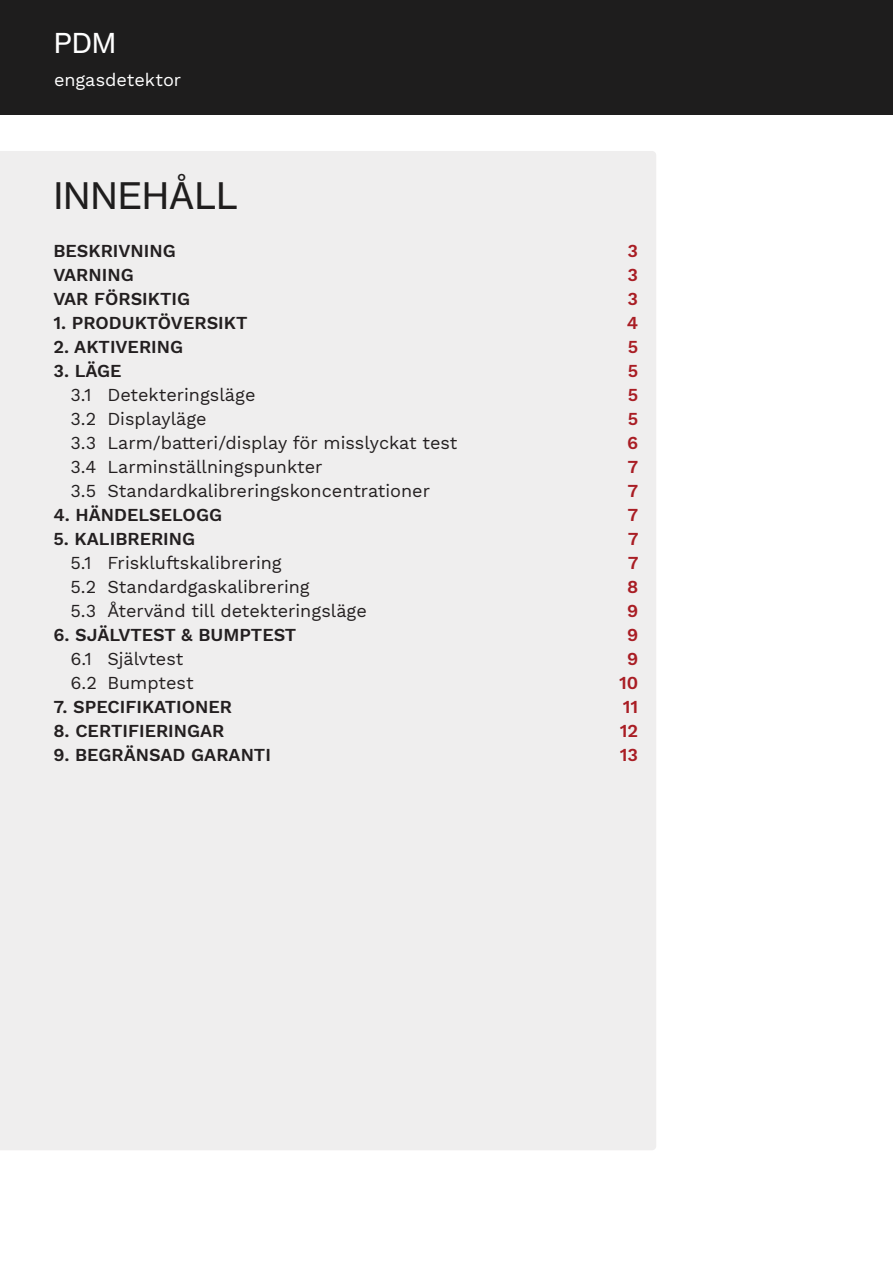
<style>
.page{position:relative;width:893px;height:1263px;background:#fff}
.page>*{position:absolute;margin:0;border:0;box-sizing:border-box;transform-origin:0 0}
.t1{font:36px "N Haas Grotesk TX Pro 55 Rg";letter-spacing:.01em;color:#1f1d1d}
.t2{font:27px "N Haas Grotesk TX Pro 55 Rg";color:#fff}
.t3{font:18px "Work Sans";color:#231f20}
.t4{font:600 18px "Work Sans";color:#231f20}
.t5{font:600 18px "Work Sans";color:#a91d24}
.t6{font:18px "Work Sans";letter-spacing:-.005em;color:#fff}
</style>
<div class="page">
<div style="left:0;top:0;width:892px;height:115px;background:#1e1d1d"></div>
<svg style="left:892px;top:0;width:1px;height:115px"></svg>
<div style="left:0;top:151px;width:656px;height:999px;background:#efeeee"></div>
<h2 class="t2" style="left:54px;top:26px;width:63px">PDM</h2>
<p class="t6" style="left:54px;top:69px;width:129px">engasdetektor</p>
<h1 class="t1" style="left:54px;top:173px;width:186px">INNEHÅLL</h1>
<p class="t4" style="left:53px;top:240px;width:124px">BESKRIVNING</p>
<p class="t5" style="left:627px;top:240px;width:12px">3</p>
<p class="t4" style="left:53px;top:264px;width:82px">VARNING</p>
<p class="t5" style="left:627px;top:264px;width:12px">3</p>
<p class="t4" style="left:53px;top:288px;width:138px">VAR FÖRSIKTIG</p>
<p class="t5" style="left:628px;top:288px;width:12px">3</p>
<p class="t4" style="left:53px;top:312px;width:196px">1. PRODUKTÖVERSIKT</p>
<p class="t5" style="left:627px;top:312px;width:13px">4</p>
<p class="t4" style="left:53px;top:336px;width:131px">2. AKTIVERING</p>
<p class="t5" style="left:628px;top:336px;width:12px">5</p>
<p class="t4" style="left:53px;top:360px;width:70px">3. LÄGE</p>
<p class="t5" style="left:628px;top:360px;width:12px">5</p>
<p class="t3" style="left:70px;top:384px;width:187px">3.1 Detekteringsläge</p>
<p class="t5" style="left:628px;top:384px;width:12px">5</p>
<p class="t3" style="left:70px;top:408px;width:138px">3.2 Displayläge</p>
<p class="t5" style="left:628px;top:408px;width:12px">5</p>
<p class="t3" style="left:70px;top:432px;width:389px">3.3 Larm/batteri/display för misslyckat test</p>
<p class="t5" style="left:627px;top:432px;width:13px">6</p>
<p class="t3" style="left:70px;top:456px;width:254px">3.4 Larminställningspunkter</p>
<p class="t5" style="left:627px;top:456px;width:12px">7</p>
<p class="t3" style="left:70px;top:480px;width:361px">3.5 Standardkalibreringskoncentrationer</p>
<p class="t5" style="left:627px;top:480px;width:12px">7</p>
<p class="t4" style="left:53px;top:504px;width:170px">4. HÄNDELSELOGG</p>
<p class="t5" style="left:627px;top:504px;width:12px">7</p>
<p class="t4" style="left:53px;top:528px;width:143px">5. KALIBRERING</p>
<p class="t5" style="left:628px;top:528px;width:12px">7</p>
<p class="t3" style="left:70px;top:552px;width:213px">5.1 Friskluftskalibrering</p>
<p class="t5" style="left:628px;top:552px;width:12px">7</p>
<p class="t3" style="left:70px;top:576px;width:241px">5.2 Standardgaskalibrering</p>
<p class="t5" style="left:627px;top:576px;width:13px">8</p>
<p class="t3" style="left:70px;top:600px;width:298px">5.3 Återvänd till detekteringsläge</p>
<p class="t5" style="left:627px;top:600px;width:13px">9</p>
<p class="t4" style="left:53px;top:624px;width:244px">6. SJÄLVTEST &amp; BUMPTEST</p>
<p class="t5" style="left:627px;top:624px;width:13px">9</p>
<p class="t3" style="left:70px;top:648px;width:114px">6.1 Självtest</p>
<p class="t5" style="left:627px;top:648px;width:13px">9</p>
<p class="t3" style="left:70px;top:672px;width:125px">6.2 Bumptest</p>
<p class="t5" style="left:619px;top:672px;width:21px">10</p>
<p class="t4" style="left:53px;top:696px;width:180px">7. SPECIFIKATIONER</p>
<p class="t5" style="left:623px;top:696px;width:17px">11</p>
<p class="t4" style="left:53px;top:720px;width:173px">8. CERTIFIERINGAR</p>
<p class="t5" style="left:620px;top:720px;width:20px">12</p>
<p class="t4" style="left:53px;top:744px;width:219px">9. BEGRÄNSAD GARANTI</p>
<p class="t5" style="left:620px;top:744px;width:20px">13</p>
</div>
